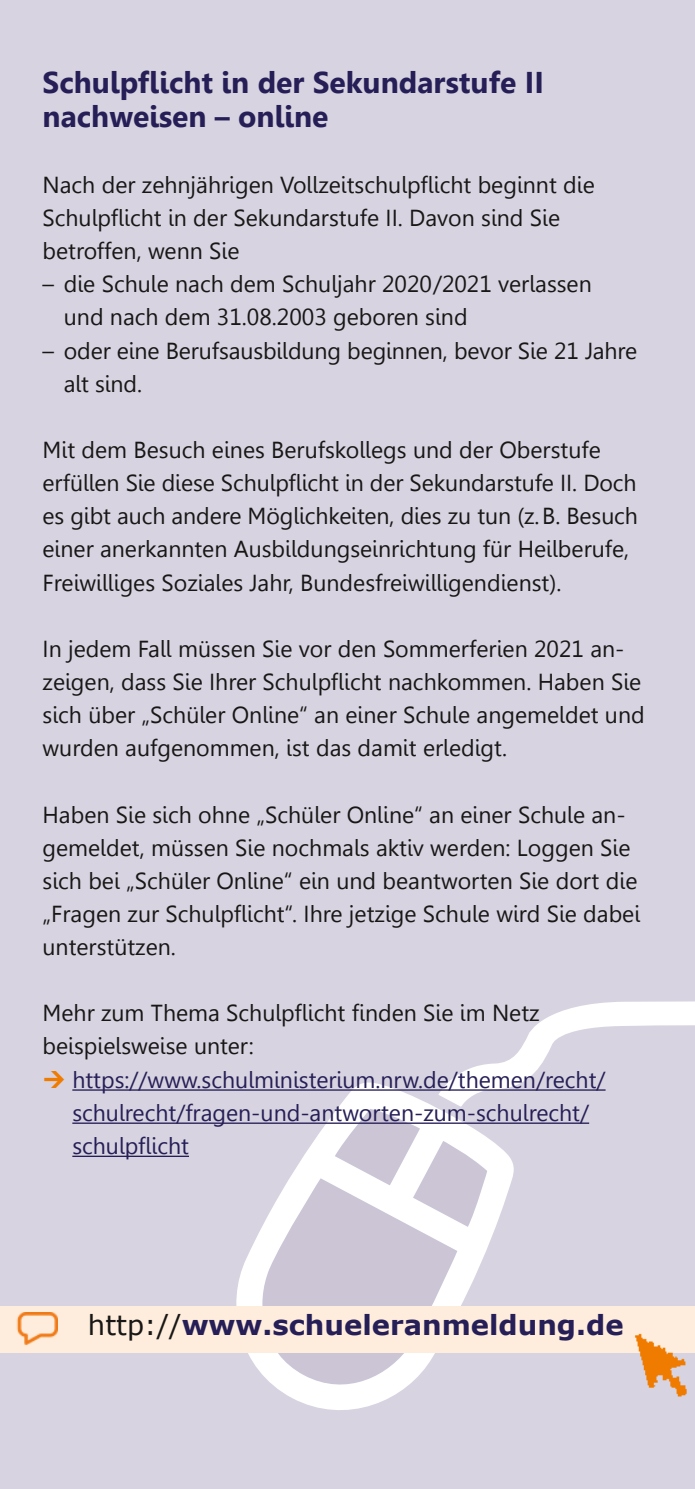
<style>
.page{position:relative;width:695px;height:1489px;background:#fff}
.page>*{position:absolute;margin:0;border:0;box-sizing:border-box;transform-origin:0 0}
.t1{font:700 30px/33px "Gisha";color:#261f57}
.t2{font:700 27.5px "Verdana";color:#261f57}
.t3{font:23px/33px "Gisha";color:#181716}
.t4{font:23px/33px "Gisha";color:#261f57}
.s1{font-weight:400;color:#181716}
</style>
<div class="page">
<div style="left:0;top:0;width:694px;height:1488px;background:#d7d3e0"></div>
<svg style="left:224px;top:1090px;width:290px;height:320px"></svg>
<svg style="left:335px;top:1001px;width:359px;height:225px"></svg>
<svg style="left:255px;top:1178px;width:202px;height:219px;fill:#cbc5d6"></svg>
<div style="left:0;top:1305px;width:694px;height:47px;background:#feeddc"></div>
<img style="left:16px;top:1312px;width:42px;height:33px">
<img style="left:625px;top:1333px;width:69px;height:64px">
<hr style="left:72px;top:1089px;width:533px;height:1px;background:#261f57">
<hr style="left:72px;top:1122px;width:517px;height:1px;background:#261f57">
<hr style="left:72px;top:1155px;width:117px;height:1px;background:#261f57">
<h1 class="t1" style="left:43px;top:67px;width:502px">Schulpflicht in der Sekundarstufe II nachweisen – online</h1>
<p class="t3" style="left:43px;top:168px;width:553px">Nach der zehnjährigen Vollzeitschulpflicht beginnt die<br>Schulpflicht in der Sekundarstufe II. Davon sind Sie betroffen, wenn Sie</p>
<p class="t3" style="left:64px;top:268px;width:529px;text-indent:-21px">– die Schule nach dem Schuljahr 2020/2021 verlassen und nach dem 31.08.2003 geboren sind</p>
<p class="t3" style="left:64px;top:334px;width:575px;text-indent:-21px">– oder eine Berufsausbildung beginnen, bevor Sie 21 Jahre alt sind.</p>
<p class="t3" style="left:43px;top:433px;width:597px">Mit dem Besuch eines Berufskollegs und der Oberstufe erfüllen Sie diese Schulpflicht in der Sekundarstufe II. Doch es gibt auch andere Möglichkeiten, dies zu tun (z.B. Besuch einer anerkannten Ausbildungseinrichtung für Heilberufe, Freiwilliges Soziales Jahr, Bundesfreiwilligendienst).</p>
<p class="t3" style="left:43px;top:632px;width:603px">In jedem Fall müssen Sie vor den Sommerferien 2021 an&shy;zeigen, dass Sie Ihrer Schulpflicht nachkommen. Haben Sie sich über „Schüler Online“ an einer Schule angemeldet und wurden aufgenommen, ist das damit erledigt.</p>
<p class="t3" style="left:43px;top:798px;width:599px">Haben Sie sich ohne „Schüler Online“ an einer Schule an&shy;gemeldet, müssen Sie nochmals aktiv werden: Loggen Sie sich bei „Schüler Online“ ein und beantworten Sie dort die „Fragen zur Schulpflicht“. Ihre jetzige Schule wird Sie dabei unterstützen.</p>
<p class="t3" style="left:43px;top:996px;width:498px">Mehr zum Thema Schulpflicht finden Sie im Netz beispielsweise unter:</p>
<p class="t4" style="left:72px;top:1063px;width:534px">https://www.schulministerium.nrw.de/themen/recht/ schulrecht/fragen-und-antworten-zum-schulrecht/ schulpflicht</p>
<p class="t2" style="left:88px;top:1306px;width:537px"><span class="s1">http://</span>www.schueleranmeldung.de</p>
</div>
